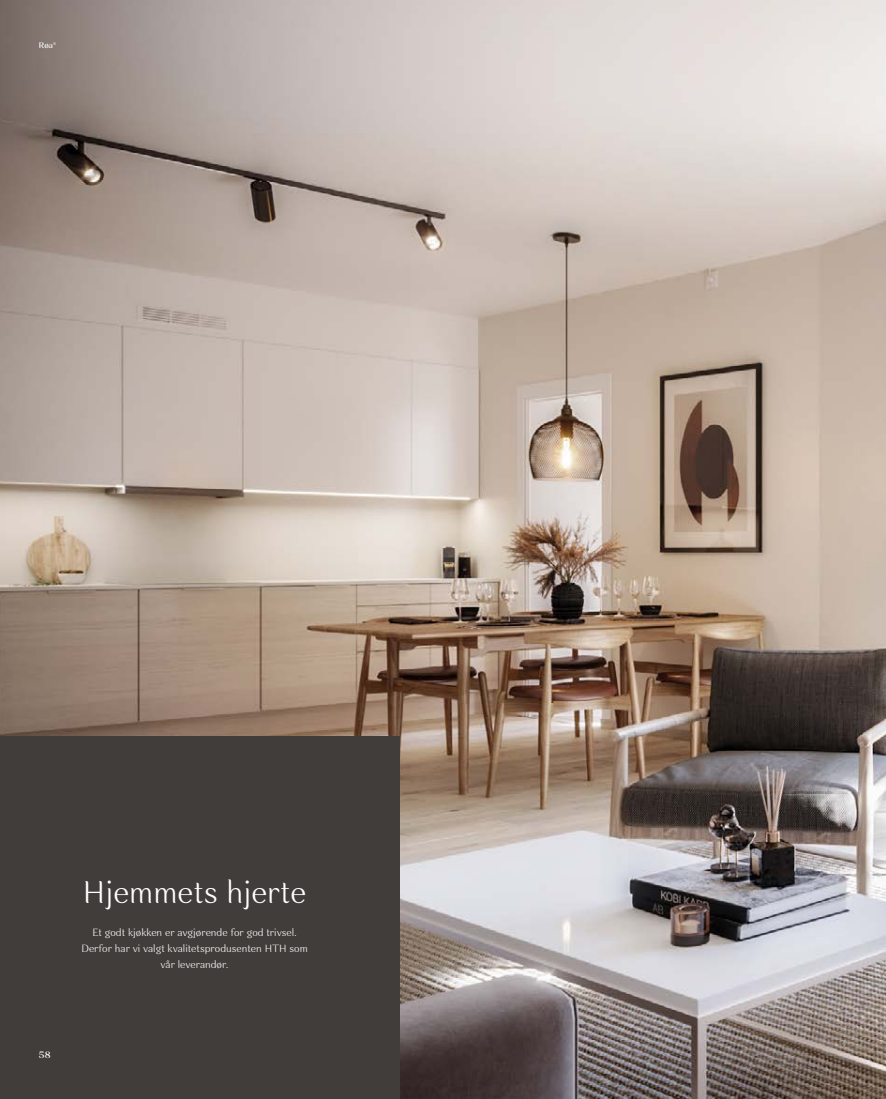
<style>
.page{position:relative;width:886px;height:1099px;background:#fff}
.page>*{position:absolute;margin:0;border:0;box-sizing:border-box;transform-origin:0 0}
.t1{font:300 33.75px "Rossanova Text";color:#fff}
.t2{font:300 11.25px/16.2px "Rossanova Text";color:#fff;text-align:center}
.t3{font:500 10px "Rossanova";color:#fff}
.t4{font:500 8.75px "Rossanova";color:#fff}
</style>
<div class="page">
<img style="left:0;top:0;width:886px;height:1098px">
<div style="left:0;top:736px;width:400px;height:362px;background:#413d3a"></div>
<p class="t4" style="left:39px;top:39px;width:15px">Røa</p>
<h1 class="t1" style="left:83px;top:872px;width:225px">Hjemmets hjerte</h1>
<p class="t2" style="left:81px;top:923px;width:228px">Et godt kjøkken er avgjørende for god trivsel.<br>Derfor har vi valgt kvalitetsprodusenten HTH som vår leverandør.</p>
<p class="t3" style="left:39px;top:1048px;width:13px">58</p>
</div>
